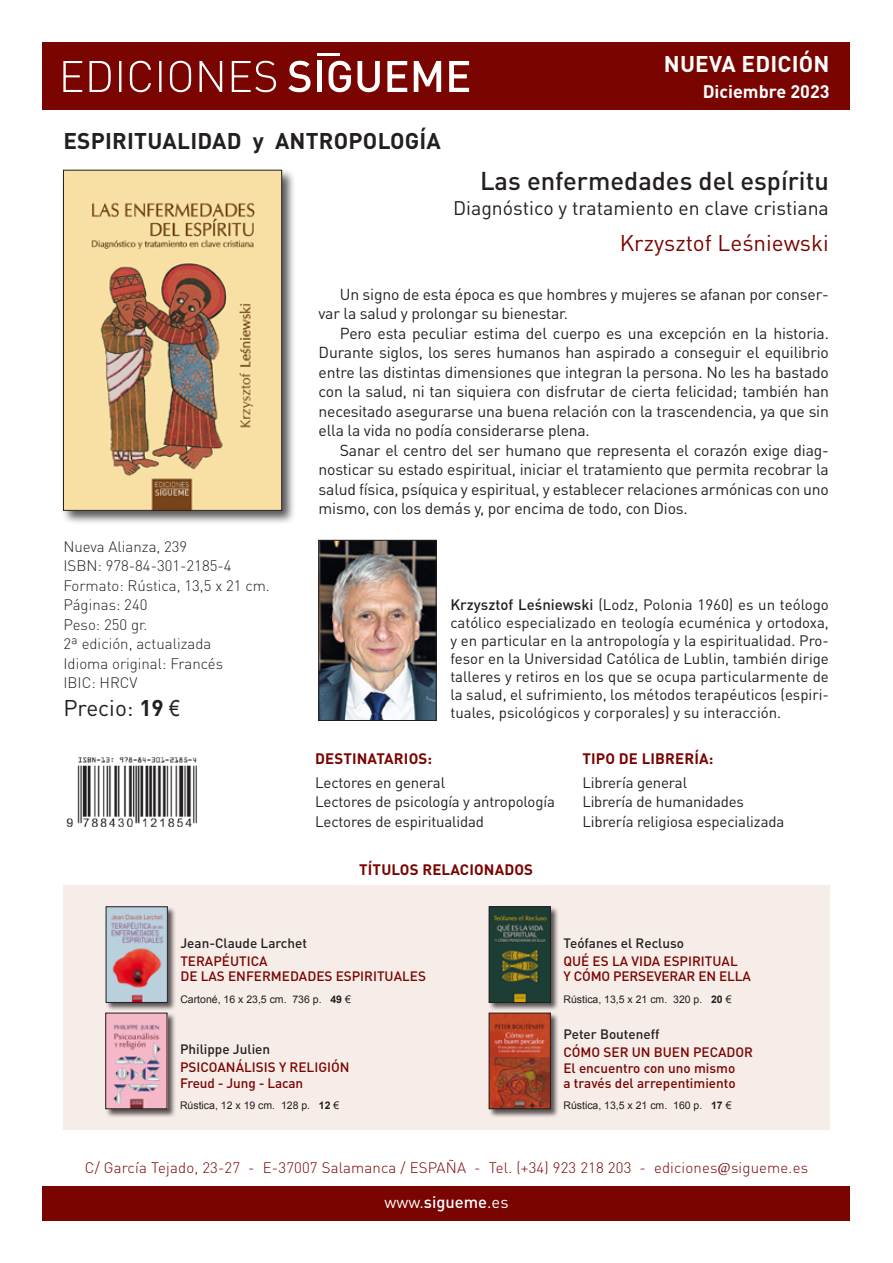
<style>
.page{position:relative;width:893px;height:1263px;background:#fff}
.page>*{position:absolute;margin:0;border:0;box-sizing:border-box;transform-origin:0 0}
.t1{font:500 25.5px "DIN Pro";color:#231f20}
.t2{font:700 22.5px "DIN Pro";letter-spacing:.01em;color:#231f20}
.t3{font:22.5px "DIN Pro";color:#790400}
.t4{font:700 22.5px "DIN Pro";letter-spacing:.01em;color:#fff}
.t5{font:22.5px "DIN Pro";color:#231f20}
.t6{font:19.5px "DIN Pro";color:#231f20}
.t7{font:700 18px "DIN Pro";color:#fff}
.t8{font:16.5px "DIN Pro";color:#fff}
.t9{font:15.75px/19.5px "DIN Pro";letter-spacing:-.01em;color:#231f20;text-align:justify}
.t10{font:15px/18px "DIN Pro";letter-spacing:-.01em;color:#231f20}
.t11{font:300 15px/19.5px "DIN Pro";color:#231f20}
.t12{font:300 15px "DIN Pro";letter-spacing:.01em;color:#790400}
.t13{font:700 15px "DIN Pro";letter-spacing:.01em;color:#790400}
.t14{font:500 13.5px/15.8px "DIN Pro";color:#790400}
.t15{font:500 13.5px "DIN Pro";color:#231f20}
.t16{font:10.5px "Arial";color:#231f20}
.s1{font-weight:700}
.s2{font-family:"Arial Narrow"}
.s3{font-weight:500}
.s4{font-family:"Sakkal Majalla";font-weight:400;font-size:19.5px}
</style>
<div class="page">
<div style="left:43px;top:1186px;width:807px;height:34px;background:#790400"></div>
<div style="left:43px;top:43px;width:807px;height:67px;background:#790400"></div>
<hr style="left:317px;top:53px;width:23px;height:3px;background:#fff">
<svg style="left:288px;top:61px;width:23px;height:31px"></svg>
<div style="left:317px;top:61px;width:5px;height:31px;background:#fff"></div>
<svg style="left:329px;top:61px;width:22px;height:31px"></svg>
<svg style="left:357px;top:61px;width:23px;height:31px"></svg>
<svg style="left:387px;top:61px;width:20px;height:31px"></svg>
<svg style="left:414px;top:61px;width:27px;height:31px"></svg>
<svg style="left:449px;top:61px;width:20px;height:31px"></svg>
<svg style="left:63px;top:61px;width:213px;height:31px"></svg>
<div style="left:61px;top:168px;width:235px;height:357px;background:#231f20;opacity:.75"></div>
<img style="left:65px;top:172px;width:215px;height:336px">
<div style="left:63px;top:170px;width:219px;height:340px;border:1px solid #231f20"></div>
<div style="left:63px;top:885px;width:767px;height:245px;background:#f6ece8"></div>
<img style="left:66px;top:757px;width:131px;height:69px">
<div style="left:489px;top:906px;width:70px;height:105px;background:#231f20;opacity:.75"></div>
<img style="left:491px;top:909px;width:57px;height:91px">
<div style="left:489px;top:907px;width:61px;height:95px;border:1px solid #231f20"></div>
<div style="left:489px;top:1012px;width:70px;height:106px;background:#231f20;opacity:.75"></div>
<img style="left:491px;top:1015px;width:57px;height:92px">
<div style="left:105px;top:1012px;width:71px;height:106px;background:#231f20;opacity:.75"></div>
<img style="left:108px;top:1015px;width:57px;height:92px">
<div style="left:106px;top:906px;width:70px;height:105px;background:#231f20;opacity:.75"></div>
<img style="left:108px;top:909px;width:57px;height:91px">
<img style="left:321px;top:542px;width:113px;height:176px">
<div style="left:319px;top:540px;width:117px;height:180px;border:1px solid #231f20"></div>
<h2 class="t4" style="left:664px;top:49px;width:167px">NUEVA EDICIÓN</h2>
<h2 class="t2" style="left:63px;top:126px;width:379px">ESPIRITUALIDAD y ANTROPOLOGÍA</h2>
<p class="t7" style="left:703px;top:80px;width:128px">Diciembre 2023</p>
<p class="t11" style="left:63px;top:536px;width:208px">Nueva Alianza, 239<br>ISBN: 978-84-301-2185-4<br>Formato: Rústica, 13,5 x 21 cm.<br>Páginas: 240<br>Peso: 250 gr.<br>2ª edición, actualizada<br>Idioma original: Francés<br>IBIC: HRCV</p>
<h2 class="t5" style="left:63px;top:693px;width:118px">Precio: <span class="s1">19</span> <span class="s2">€</span></h2>
<h1 class="t1" style="left:480px;top:163px;width:350px">Las enfermedades del espíritu</h1>
<p class="t6" style="left:453px;top:195px;width:377px">Diagnóstico y tratamiento en clave cristiana</p>
<h2 class="t3" style="left:620px;top:227px;width:211px">Krzysztof Leśniewski</h2>
<p class="t9" style="left:319px;top:284px;width:512px;text-indent:21px">Un signo de esta época es que hombres y mujeres se afanan por conser&shy;var la salud y prolongar su bienestar.</p>
<p class="t9" style="left:319px;top:323px;width:512px;text-indent:21px">Pero esta peculiar estima del cuerpo es una excepción en la historia.<br>Durante siglos, los seres humanos han aspirado a conseguir el equilibrio entre las distintas dimensiones que integran la persona. No les ha bastado con la salud, ni tan siquiera con disfrutar de cierta felicidad; también han necesitado asegurarse una buena relación con la trascendencia, ya que sin ella la vida no podía considerarse plena.</p>
<p class="t9" style="left:319px;top:440px;width:512px;text-indent:21px">Sanar el centro del ser humano que representa el corazón exige diag&shy;nosticar su estado espiritual, iniciar el tratamiento que permita recobrar la salud física, psíquica y espiritual, y establecer relaciones armónicas con uno mismo, con los demás y, por encima de todo, con Dios.</p>
<p class="t10" style="left:450px;top:594px;width:380px;text-align:justify"><span class="s3">Krzysztof Leśniewski</span> (Lodz, Polonia 1960) es un teólogo católico especializado en teología ecuménica y ortodoxa, y en particular en la antropología y la espiritualidad. Pro&shy;fesor en la Universidad Católica de Lublin, también dirige talleres y retiros en los que se ocupa particularmente de la salud, el sufrimiento, los métodos terapéuticos (espiri&shy;tuales, psicológicos y corporales) y su interacción.</p>
<p class="t13" style="left:315px;top:749px;width:119px">DESTINATARIOS:</p>
<p class="t10" style="left:315px;top:772px;width:241px;line-height:19.5px">Lectores en general<br>Lectores de psicología y antropología<br>Lectores de espiritualidad</p>
<p class="t13" style="left:359px;top:859px;width:175px">TÍTULOS RELACIONADOS</p>
<p class="t13" style="left:582px;top:749px;width:133px">TIPO DE LIBRERÍA:</p>
<p class="t10" style="left:582px;top:772px;width:204px;line-height:19.5px">Librería general<br>Librería de humanidades<br>Librería religiosa especializada</p>
<p class="t15" style="left:180px;top:933px;width:128px">Jean-Claude Larchet</p>
<p class="t14" style="left:180px;top:952px;width:247px">TERAPÉUTICA<br>DE LAS ENFERMEDADES ESPIRITUALES</p>
<p class="t16" style="left:180px;top:992px;width:172px">Cartoné, 16 x 23,5 cm. 736 p. <span class="s1">49</span> €</p>
<p class="t15" style="left:180px;top:1040px;width:92px">Philippe Julien</p>
<p class="t14" style="left:180px;top:1059px;width:171px">PSICOANÁLISIS Y RELIGIÓN<br>Freud - Jung - Lacan</p>
<p class="t16" style="left:180px;top:1098px;width:161px">Rústica, 12 x 19 cm. 128 p. <span class="s1">12</span> €</p>
<p class="t15" style="left:563px;top:933px;width:122px">Teófanes el Recluso</p>
<p class="t14" style="left:563px;top:952px;width:189px">QUÉ ES LA VIDA ESPIRITUAL<br>Y CÓMO PERSEVERAR EN ELLA</p>
<p class="t16" style="left:563px;top:992px;width:170px">Rústica, 13,5 x 21 cm. 320 p. <span class="s1">20</span> €</p>
<p class="t15" style="left:563px;top:1025px;width:98px">Peter Bouteneff</p>
<p class="t14" style="left:563px;top:1044px;width:191px">CÓMO SER UN BUEN PECADOR<br>El encuentro con uno mismo<br>a través del arrepentimiento</p>
<p class="t16" style="left:563px;top:1098px;width:170px">Rústica, 13,5 x 21 cm. 160 p. <span class="s1">17</span> €</p>
<p class="t12" style="left:85px;top:1157px;width:725px">C/ García Tejado, 23-27 - E-37007 Salamanca / ESPAÑA - Tel. (+34) 923 218 203 - ediciones<span class="s4">@</span>sigueme.es</p>
<p class="t8" style="left:384px;top:1191px;width:126px">www.<span class="s3">sigueme</span>.es</p>
</div>
